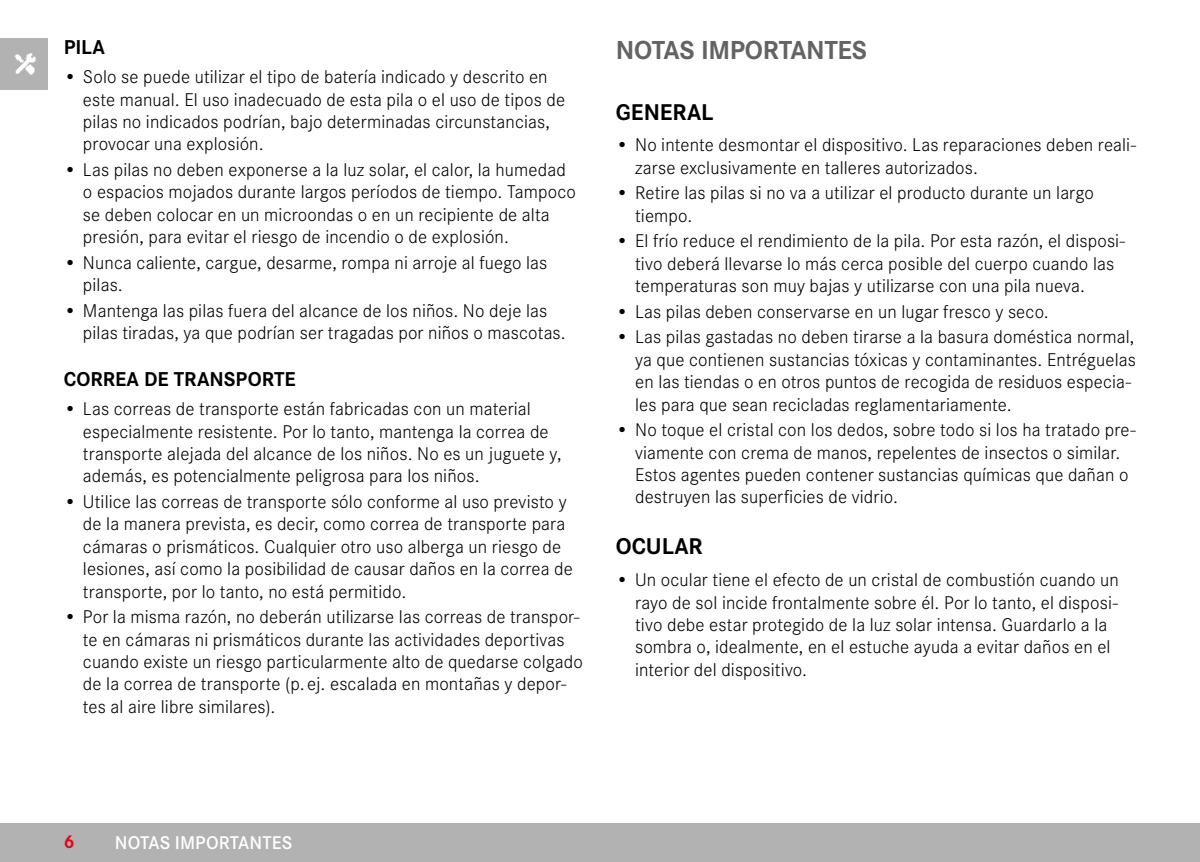
<style>
.page{position:relative;width:1200px;height:862px;background:#fff}
.page>*{position:absolute;margin:0;border:0;box-sizing:border-box;transform-origin:0 0}
.Heading____Chapter{font:700 27px "Corporate S";letter-spacing:-.015em;color:#646363}
.Heading____Heading_0{font:700 23.62px "Corporate S";letter-spacing:-.005em;color:#000}
.Heading____Heading_0-2{font:700 20.7px "Corporate S";color:#000}
.t1{font:300 19.12px/22.3px "Corporate S";letter-spacing:.005em;color:#000}
.t2{font:600 19.12px "Corporate S";color:#fff}
.t3{font:700 19.12px "Corporate S";color:#e3051b}
</style>
<div class="page">
<div style="left:0;top:38px;width:48px;height:51px;background:#b3b2b2"></div>
<img style="left:14px;top:53px;width:22px;height:21px">
<div style="left:0;top:823px;width:1199px;height:38px;background:#b3b2b2"></div>
<p class="Heading____Heading_0-2" style="left:64px;top:31px;width:43px">PILA</p>
<p class="t1" style="left:83px;top:64px;width:483px;text-indent:-19px">• Solo se puede utilizar el tipo de batería indicado y descrito en este manual. El uso inadecuado de esta pila o el uso de tipos de pilas no indicados podrían, bajo determinadas circunstancias, provocar una explosión.</p>
<p class="t1" style="left:83px;top:157px;width:494px;text-indent:-19px">• Las pilas no deben exponerse a la luz solar, el calor, la humedad o espacios mojados durante largos períodos de tiempo. Tampoco se deben colocar en un microondas o en un recipiente de alta presión, para evitar el riesgo de incendio o de explosión.</p>
<p class="t1" style="left:83px;top:250px;width:465px;text-indent:-19px">• Nunca caliente, cargue, desarme, rompa ni arroje al fuego las pilas.</p>
<p class="t1" style="left:83px;top:298px;width:484px;text-indent:-19px">• Mantenga las pilas fuera del alcance de los niños. No deje las pilas tiradas, ya que podrían ser tragadas por niños o mascotas.</p>
<p class="Heading____Heading_0-2" style="left:64px;top:363px;width:233px">CORREA DE TRANSPORTE</p>
<p class="t1" style="left:83px;top:396px;width:480px;text-indent:-19px">• Las correas de transporte están fabricadas con un material especialmente resistente. Por lo tanto, mantenga la correa de transporte alejada del alcance de los niños. No es un juguete y, además, es potencialmente peligrosa para los niños.</p>
<p class="t1" style="left:83px;top:489px;width:491px;text-indent:-19px">• Utilice las correas de transporte sólo conforme al uso previsto y de la manera prevista, es decir, como correa de transporte para cámaras o prismáticos. Cualquier otro uso alberga un riesgo de lesiones, así como la posibilidad de causar daños en la correa de transporte, por lo tanto, no está permitido.</p>
<p class="t1" style="left:83px;top:604px;width:501px;text-indent:-19px">• Por la misma razón, no deberán utilizarse las correas de transpor&shy;te en cámaras ni prismáticos durante las actividades deportivas cuando existe un riesgo particularmente alto de quedarse colgado de la correa de transporte (p.ej. escalada en montañas y depor&shy;tes al aire libre similares).</p>
<p class="Heading____Chapter" style="left:615px;top:29px;width:253px">NOTAS IMPORTANTES</p>
<p class="Heading____Heading_0" style="left:615px;top:93px;width:99px">GENERAL</p>
<p class="t1" style="left:635px;top:133px;width:502px;text-indent:-19px">• No intente desmontar el dispositivo. Las reparaciones deben reali&shy;zarse exclusivamente en talleres autorizados.</p>
<p class="t1" style="left:635px;top:181px;width:460px;text-indent:-19px">• Retire las pilas si no va a utilizar el producto durante un largo tiempo.</p>
<p class="t1" style="left:635px;top:229px;width:491px;text-indent:-19px">• El frío reduce el rendimiento de la pila. Por esta razón, el disposi&shy;tivo deberá llevarse lo más cerca posible del cuerpo cuando las temperaturas son muy bajas y utilizarse con una pila nueva.</p>
<p class="t1" style="left:615px;top:299px;width:434px">• Las pilas deben conservarse en un lugar fresco y seco.</p>
<p class="t1" style="left:635px;top:324px;width:502px;text-indent:-19px">• Las pilas gastadas no deben tirarse a la basura doméstica normal, ya que contienen sustancias tóxicas y contaminantes. Entréguelas en las tiendas o en otros puntos de recogida de residuos especia&shy;les para que sean recicladas reglamentariamente.</p>
<p class="t1" style="left:635px;top:417px;width:502px;text-indent:-19px">• No toque el cristal con los dedos, sobre todo si los ha tratado pre&shy;viamente con crema de manos, repelentes de insectos o similar.<br>Estos agentes pueden contener sustancias químicas que dañan o destruyen las superficies de vidrio.</p>
<p class="Heading____Heading_0" style="left:615px;top:527px;width:88px">OCULAR</p>
<p class="t1" style="left:635px;top:567px;width:485px;text-indent:-19px">• Un ocular tiene el efecto de un cristal de combustión cuando un rayo de sol incide frontalmente sobre él. Por lo tanto, el disposi&shy;tivo debe estar protegido de la luz solar intensa. Guardarlo a la sombra o, idealmente, en el estuche ayuda a evitar daños en el interior del dispositivo.</p>
<p class="t3" style="left:64px;top:826px;width:12px">6</p>
<p class="t2" style="left:115px;top:827px;width:179px">NOTAS IMPORTANTES</p>
</div>
